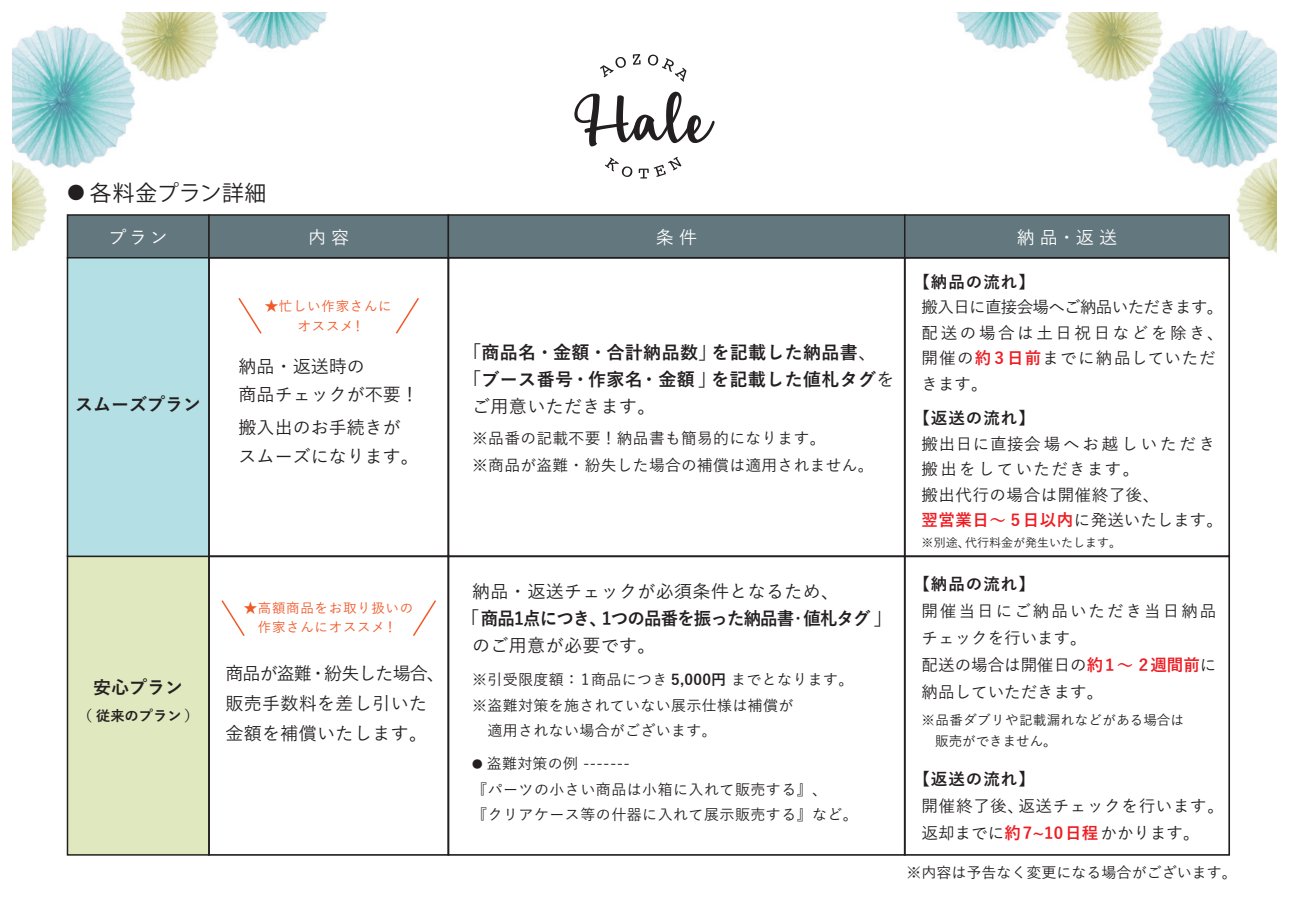
<style>
.page{position:relative;width:1289px;height:919px;background:#fff}
.page>*{position:absolute;margin:0;border:0;box-sizing:border-box;transform-origin:0 0}
.t1{font:21.75px "Koz Go Pr 6 N";letter-spacing:.03em;color:#231f20}
.t2{font:500 18px/30px "Yu Gothic";letter-spacing:.02em;color:#231f20}
.t3{font:700 18px "Yu Gothic";letter-spacing:.02em;color:#231f20}
.t4{font:500 18px/28.5px "Yu Gothic";color:#231f20}
.t5{font:700 18px "Yu Gothic";letter-spacing:-.05em;color:#231f20}
.t6{font:500 18px "Yu Gothic";color:#fff}
.t7{font:700 18px "Yu Gothic";color:#231f20}
.t8{font:500 16.5px/25.5px "Yu Gothic";letter-spacing:.035em;color:#231f20}
.t9{font:500 16.5px/25.5px "Yu Gothic";letter-spacing:.08em;color:#231f20}
.t10{font:500 16.5px/27px "Yu Gothic";color:#231f20}
.t11{font:700 16.5px "Yu Gothic";letter-spacing:.06em;color:#231f20}
.t12{font:500 15.75px/27px "Yu Gothic";letter-spacing:.02em;color:#231f20}
.t13{font:500 15px/25.5px "Yu Gothic";letter-spacing:.02em;color:#231f20}
.t14{font:500 15px "Yu Gothic";color:#231f20}
.t15{font:700 14.25px "Yu Gothic";color:#231f20}
.t16{font:500 13.5px/19.5px "Yu Gothic";letter-spacing:.05em;color:#f15929}
.t17{font:500 13.5px/21px "Yu Gothic";letter-spacing:.03em;color:#231f20}
.t18{font:500 12px "Yu Gothic";color:#231f20}
.s1{font-size:17.25px}
.s2{font-weight:500}
.s3{font-weight:400}
.s4{font-weight:700}
.s5{font-size:14.25px}
.s6{font-family:"Koz Go Pr 6 N";font-weight:400;font-size:10.5px}
.s7{font-weight:700;color:#ee1d23}
</style>
<div class="page">
<img style="left:13px;top:13px;width:1263px;height:843px">
<svg style="left:600px;top:57px;width:26px;height:20px"></svg>
<svg style="left:633px;top:54px;width:7px;height:11px"></svg>
<svg style="left:647px;top:54px;width:39px;height:28px"></svg>
<svg style="left:574px;top:91px;width:140px;height:56px"></svg>
<svg style="left:605px;top:157px;width:27px;height:20px"></svg>
<svg style="left:638px;top:157px;width:43px;height:21px"></svg>
<div style="left:67px;top:214px;width:143px;height:44px;background:#63777e;border:2px solid #231f20"></div>
<div style="left:208px;top:214px;width:241px;height:44px;background:#63777e;border:2px solid #231f20"></div>
<div style="left:447px;top:214px;width:458px;height:44px;background:#63777e;border:2px solid #231f20"></div>
<div style="left:904px;top:214px;width:325px;height:44px;background:#63777e;border:2px solid #231f20"></div>
<div style="left:67px;top:555px;width:143px;height:300px;background:#e0e8bf;border:2px solid #231f20"></div>
<div style="left:208px;top:555px;width:241px;height:300px;border:2px solid #231f20"></div>
<div style="left:447px;top:555px;width:458px;height:300px;border:2px solid #231f20"></div>
<div style="left:903px;top:555px;width:326px;height:300px;border:2px solid #231f20"></div>
<div style="left:67px;top:257px;width:143px;height:300px;background:#b4e0e5;border:2px solid #231f20"></div>
<div style="left:208px;top:257px;width:241px;height:300px;border:2px solid #231f20"></div>
<div style="left:447px;top:257px;width:458px;height:300px;border:2px solid #231f20"></div>
<div style="left:903px;top:257px;width:326px;height:300px;border:2px solid #231f20"></div>
<svg style="left:411px;top:598px;width:26px;height:39px"></svg>
<svg style="left:220px;top:598px;width:26px;height:39px"></svg>
<svg style="left:394px;top:296px;width:26px;height:39px"></svg>
<svg style="left:237px;top:296px;width:26px;height:39px"></svg>
<h1 class="t1" style="left:67px;top:180px;width:201px"><span class="s1">●</span> 各料金プラン詳細</h1>
<p class="t6" style="left:108px;top:221px;width:61px">プラン</p>
<p class="t6" style="left:308px;top:221px;width:43px">内 容</p>
<p class="t6" style="left:656px;top:221px;width:43px">条 件</p>
<p class="t6" style="left:1016px;top:221px;width:102px">納 品・返 送</p>
<p class="t7" style="left:75px;top:394px;width:127px">スムーズプラン</p>
<p class="t16" style="left:265px;top:295px;width:128px">★忙しい作家さんに　　 オススメ！</p>
<p class="t4" style="left:239px;top:349px;width:182px">納品・返送時の<br>商品チェックが不要！</p>
<p class="t4" style="left:239px;top:411px;width:182px">搬入出のお手続きがスムーズになります。</p>
<p class="t7" style="left:93px;top:676px;width:91px">安心プラン</p>
<p class="t15" style="left:78px;top:707px;width:122px">（ 従来のプラン）</p>
<p class="t16" style="left:244px;top:596px;width:171px">★高額商品をお取り扱いの　作家さんにオススメ！</p>
<p class="t2" style="left:225px;top:656px;width:221px">商品が盗難・紛失した場合、販売手数料を差し引いた金額を補償いたします。</p>
<p class="t3" style="left:463px;top:342px;width:414px">「商品名・金額・合計納品数」を記載した納品書<span class="s2">、</span></p>
<p class="t3" style="left:463px;top:369px;width:433px">「ブース番号・作家名・金額」を記載した値札タグ<span class="s2">を</span></p>
<p class="t2" style="left:472px;top:389px;width:185px">ご用意いただきます。</p>
<p class="t12" style="left:472px;top:423px;width:403px">※品番の記載不要！納品書も簡易的になります。<br>※商品が盗難・紛失した場合の補償は適用されません。</p>
<p class="t2" style="left:472px;top:574px;width:368px">納品・返送チェックが必須条件となるため、</p>
<p class="t5" style="left:461px;top:608px;width:432px">「商品1点につき、1つの品番を振った納品書<span class="s3">・</span>値札タグ」</p>
<p class="t2" style="left:472px;top:628px;width:185px">のご用意が必要です。</p>
<p class="t13" style="left:472px;top:665px;width:382px">※引受限度額：1商品につき <span class="s4">5,000円</span> までとなります。※盗難対策を施されていない展示仕様は補償が<br>　適用されない場合がございます<span class="s5">。</span></p>
<p class="t13" style="left:472px;top:749px;width:387px"><span class="s6">●</span> 盗難対策の例 -------<br>『パーツの小さい商品は小箱に入れて販売する』、<br>『クリアケース等の什器に入れて展示販売する』など。</p>
<p class="t11" style="left:913px;top:272px;width:123px">【納品の流れ】</p>
<p class="t8" style="left:921px;top:292px;width:303px">搬入日に直接会場へご納品いただきます。配送の場合は土日祝日などを除き、開催の<span class="s7">約3日前</span>までに納品していただきます。</p>
<p class="t11" style="left:913px;top:409px;width:123px">【返送の流れ】</p>
<p class="t9" style="left:921px;top:429px;width:303px">搬出日に直接会場へお越しいただき搬出をしていただきます。<br>搬出代行の場合は開催終了後、<br><span class="s7">翌営業日～ 5日以内</span>に発送いたします。</p>
<p class="t18" style="left:921px;top:531px;width:201px">※別途、代行料金が発生いたします。</p>
<p class="t11" style="left:913px;top:574px;width:123px">【納品の流れ】</p>
<p class="t10" style="left:921px;top:595px;width:296px">開催当日にご納品いただき当日納品チェックを行います。<br>配送の場合は開催日の<span class="s7">約1～ 2週間前</span>に納品していただきます。</p>
<p class="t17" style="left:921px;top:707px;width:264px">※品番ダブリや記載漏れなどがある場合は　販売ができません。</p>
<p class="t11" style="left:913px;top:769px;width:123px">【返送の流れ】</p>
<p class="t8" style="left:921px;top:790px;width:304px;line-height:27px">開催終了後、返送チェックを行います。返却までに<span class="s7">約7~10日程</span>かかります。</p>
<p class="t14" style="left:906px;top:858px;width:331px">※内容は予告なく変更になる場合がございます。</p>
</div>
